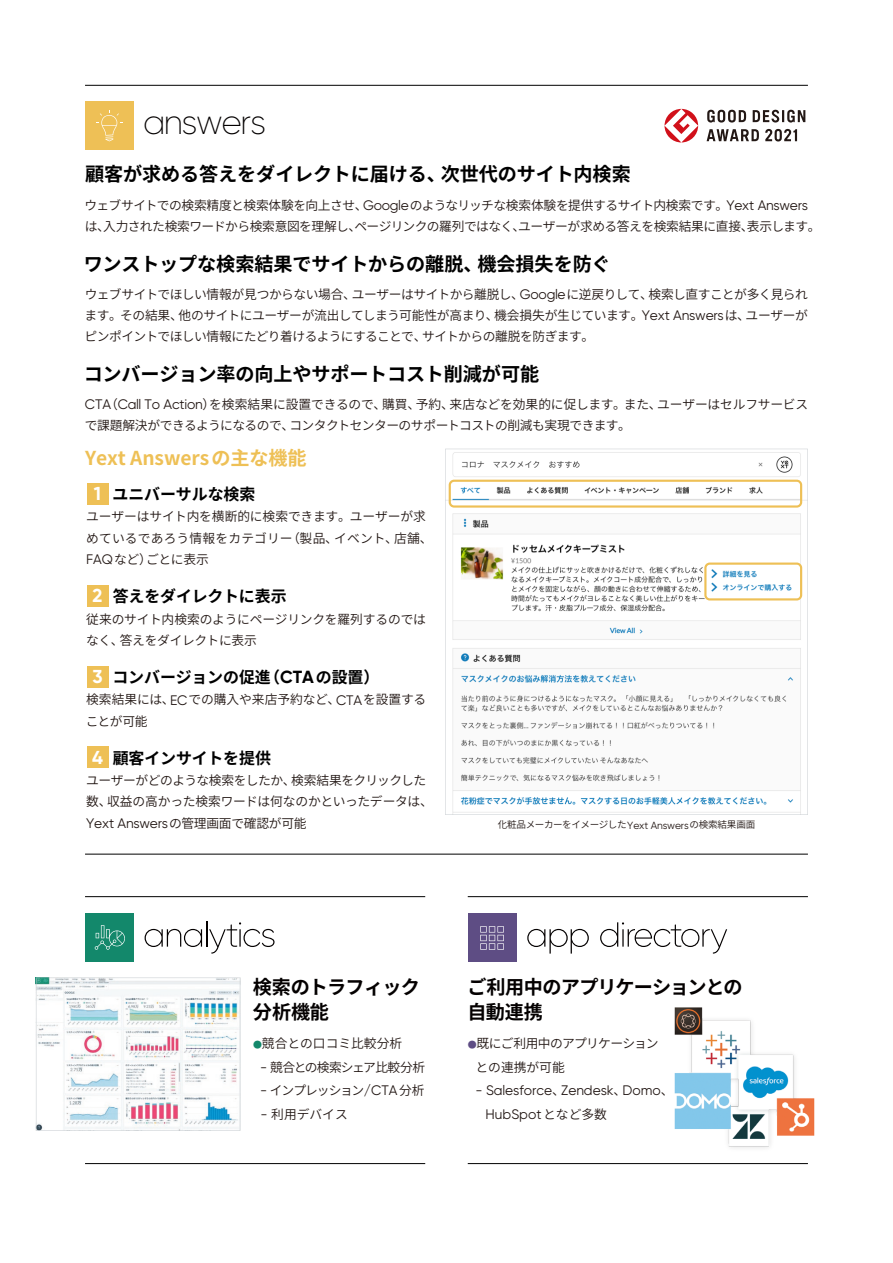
<style>
.page{position:relative;width:893px;height:1263px;background:#fff}
.page>*{position:absolute;margin:0;border:0;box-sizing:border-box;transform-origin:0 0}
.t1{font:200 34.65px "Gilroy";letter-spacing:-.045em;color:#040000}
.t2{font:700 19.2px "Source Han Sans";letter-spacing:-.005em;color:#000}
.t3{font:700 19.2px/25.5px "Source Han Sans";letter-spacing:-.035em;color:#040000}
.t4{font:700 19.2px "Source Han Sans";letter-spacing:-.005em;color:#eec056}
.t5{font:700 15.9px "Source Han Sans";letter-spacing:-.005em;color:#000}
.t6{font:13.8px/23.4px "Gilroy";letter-spacing:-.005em;color:#231815}
.t7{font:12.75px/21.3px "Source Han Sans";letter-spacing:-.025em;color:#231815}
.t8{font:12.75px/21.3px "Source Han Sans";letter-spacing:-.005em;color:#231815}
.t9{font:12.75px/23.4px "Source Han Sans";letter-spacing:-.045em;color:#231815}
.t10{font:12.75px "Source Han Sans";letter-spacing:-.08em;color:#231815}
.t11{font:12.75px "Source Han Sans";letter-spacing:-.06em;color:#231815}
.t12{font:12.75px "Source Han Sans";color:#231815}
.t13{font:9.6px "Source Han Sans";letter-spacing:-.04em;color:#231815}
.s1{font-family:"Gilroy";font-size:13.8px}
.s2{font-family:"Gilroy";font-size:18.75px;color:#fff}
.s3{font-family:"Gilroy";font-size:17.55px}
.s4{font-family:"Source Han Sans";font-size:12.75px}
.s5{font-family:"Gilroy";font-size:10.35px}
.s6{font-size:9px;color:#13886b}
.s7{font-size:9px;color:#5e4d84}
</style>
<div class="page">
<svg style="left:145px;top:921px;width:130px;height:33px"></svg>
<div style="left:85px;top:914px;width:49px;height:48px;background:#13886b"></div>
<svg style="left:95px;top:925px;width:30px;height:25px"></svg>
<svg style="left:527px;top:929px;width:62px;height:24px"></svg>
<svg style="left:600px;top:922px;width:127px;height:32px"></svg>
<div style="left:468px;top:914px;width:48px;height:48px;background:#5e4d84"></div>
<svg style="left:480px;top:926px;width:24px;height:24px"></svg>
<img style="left:674px;top:1007px;width:141px;height:141px">
<hr style="left:85px;top:85px;width:723px;height:1px;background:#000">
<div style="left:85px;top:101px;width:49px;height:49px;background:#eec056"></div>
<svg style="left:96px;top:110px;width:27px;height:31px"></svg>
<div style="left:87px;top:483px;width:21px;height:21px;background:#eec056"></div>
<div style="left:87px;top:585px;width:21px;height:21px;background:#eec056"></div>
<div style="left:87px;top:666px;width:21px;height:21px;background:#eec056"></div>
<div style="left:87px;top:747px;width:21px;height:21px;background:#eec056"></div>
<svg style="left:445px;top:449px;width:363px;height:366px"></svg>
<hr style="left:85px;top:854px;width:723px;height:1px;background:#000">
<hr style="left:85px;top:896px;width:340px;height:1px;background:#000">
<hr style="left:85px;top:1163px;width:340px;height:1px;background:#000">
<hr style="left:468px;top:896px;width:340px;height:1px;background:#000">
<hr style="left:468px;top:1163px;width:340px;height:1px;background:#000">
<svg style="left:36px;top:977px;width:204px;height:154px"></svg>
<svg style="left:664px;top:109px;width:34px;height:33px"></svg>
<svg style="left:707px;top:110px;width:98px;height:31px"></svg>
<h1 class="t1" style="left:143px;top:101px;width:124px">answers</h1>
<h2 class="t2" style="left:85px;top:163px;width:547px">顧客が求める答えをダイレクトに届ける、次世代のサイト内検索</h2>
<p class="t7" style="left:85px;top:194px;width:737px">ウェブサイトでの検索精度と検索体験を向上させ、<span class="s1">Google</span>のようなリッチな検索体験を提供するサイト内検索です。<span class="s1">Yext Answers</span>は、入力された検索ワードから検索意図を理解し、ページリンクの羅列ではなく、ユーザーが求める答えを検索結果に直接、表示します。</p>
<h2 class="t2" style="left:84px;top:253px;width:528px">ワンストップな検索結果でサイトからの離脱、機会損失を防ぐ</h2>
<p class="t7" style="left:85px;top:284px;width:725px;text-align:justify">ウェブサイトでほしい情報が見つからない場合、ユーザーはサイトから離脱し、<span class="s1">Google</span>に逆戻りして、検索し直すことが多く見られます。その結果、他のサイトにユーザーが流出してしまう可能性が高まり、機会損失が生じています。<span class="s1">Yext Answers</span>は、ユーザーがピンポイントでほしい情報にたどり着けるようにすることで、サイトからの離脱を防ぎます。</p>
<h2 class="t2" style="left:84px;top:363px;width:457px">コンバージョン率の向上やサポートコスト削減が可能</h2>
<p class="t7" style="left:85px;top:394px;width:725px"><span class="s1">CTA</span>（<span class="s1">Call To Action</span>）を検索結果に設置できるので、購買、予約、来店などを効果的に促します。また、ユーザーはセルフサービスで課題解決ができるようになるので、コンタクトセンターのサポートコストの削減も実現できます。</p>
<h2 class="t4" style="left:85px;top:447px;width:223px">Yext Answers の主な機能</h2>
<p class="t5" style="left:94px;top:485px;width:163px"><span class="s2">1</span> ユニバーサルな検索</p>
<p class="t8" style="left:86px;top:506px;width:348px">ユーザーはサイト内を横断的に検索できます。ユーザーが求めているであろう情報をカテゴリー（製品、イベント、店舗、<br><span class="s1">FAQ</span>など）ごとに表示</p>
<p class="t5" style="left:92px;top:587px;width:196px"><span class="s2">2</span> 答えをダイレクトに表示</p>
<p class="t7" style="left:86px;top:608px;width:341px">従来のサイト内検索のようにページリンクを羅列するのではなく、答えをダイレクトに表示</p>
<p class="t5" style="left:92px;top:668px;width:289px"><span class="s2">3</span> コンバージョンの促進（<span class="s3">CTA</span>の設置）</p>
<p class="t7" style="left:86px;top:689px;width:342px">検索結果には、<span class="s1">EC</span>での購入や来店予約など、<span class="s1">CTA</span>を設置することが可能</p>
<p class="t5" style="left:92px;top:749px;width:180px"><span class="s2">4</span> 顧客インサイトを提供</p>
<p class="t7" style="left:86px;top:770px;width:348px">ユーザーがどのような検索をしたか、検索結果をクリックした数、収益の高かった検索ワードは何なのかといったデータは、</p>
<p class="t6" style="left:86px;top:811px;width:222px">Yext Answers<span class="s4">の管理画面で確認が可能</span></p>
<p class="t13" style="left:498px;top:819px;width:259px">化粧品メーカーをイメージした<span class="s5">Yext Answers</span>の検索結果画面</p>
<h2 class="t3" style="left:253px;top:974px;width:169px">検索のトラフィック分析機能</h2>
<p class="t12" style="left:253px;top:1036px;width:151px"><span class="s6">●</span>競合との口コミ比較分析</p>
<p class="t11" style="left:260px;top:1060px;width:167px"><span class="s1">-</span> 競合との検索シェア比較分析</p>
<p class="t10" style="left:260px;top:1083px;width:166px"><span class="s1">-</span> インプレッション<span class="s1">/CTA</span>分析</p>
<p class="t7" style="left:261px;top:1103px;width:89px"><span class="s1">-</span> 利用デバイス</p>
<h2 class="t3" style="left:467px;top:974px;width:277px">ご利用中のアプリケーションとの自動連携</h2>
<p class="t9" style="left:475px;top:1032px;width:185px;text-indent:-8px"><span class="s7">●</span>既にご利用中のアプリケーションとの連携が可能</p>
<p class="t6" style="left:485px;top:1079px;width:189px;text-indent:-10px">- Salesforce<span class="s4">、</span>Zendesk<span class="s4">、</span>Domo<span class="s4">、<br></span>HubSpot<span class="s4">となど多数</span></p>
</div>
